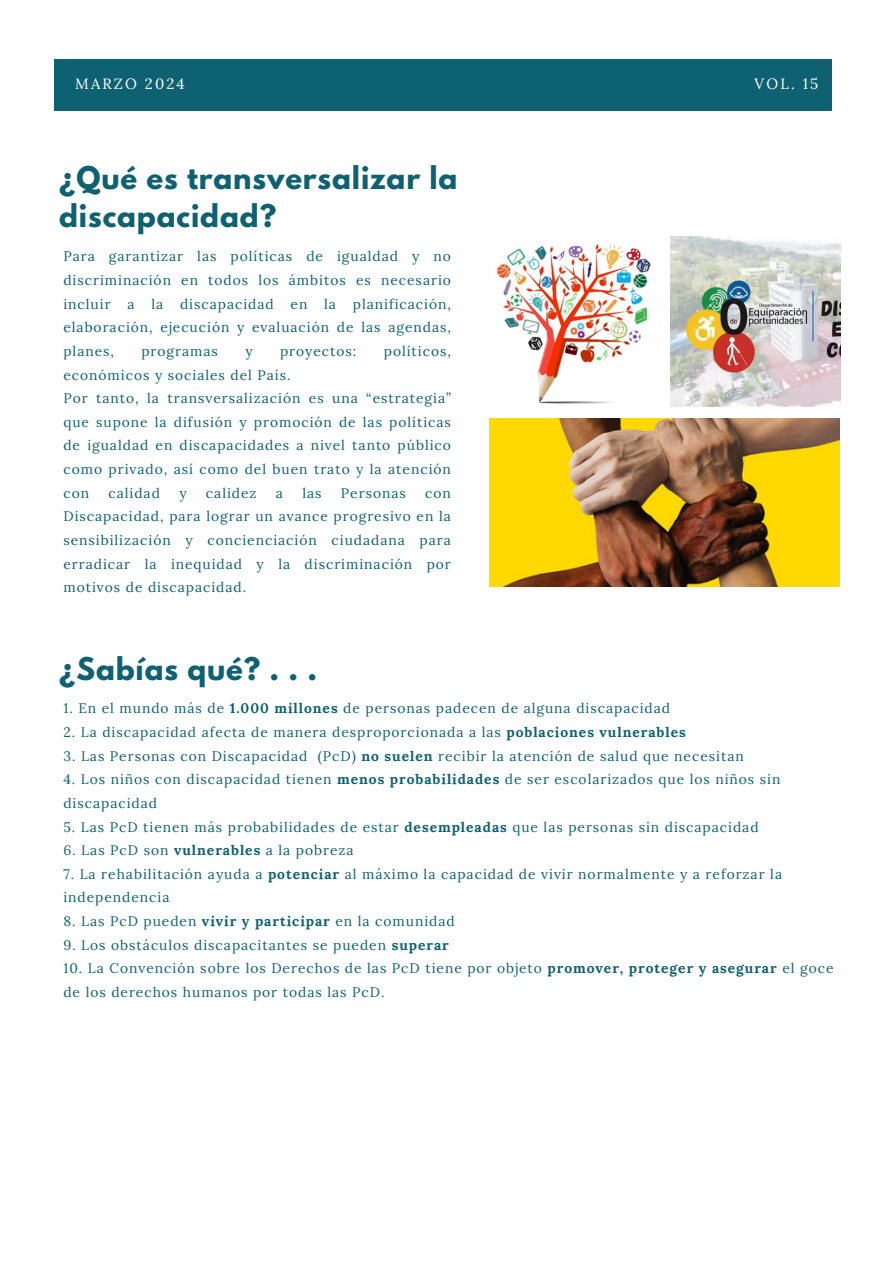
<style>
.page{position:relative;width:894px;height:1264px;background:#fff}
.page>*{position:absolute;margin:0;border:0;box-sizing:border-box;transform-origin:0 0}
.t1{font:700 27.75px/38.2px "League Spartan";letter-spacing:.03em;color:#0e6171}
.t2{font:14.85px "Lora";letter-spacing:.14em;color:#fff}
.t3{font:13.8px/23.7px "Lora";letter-spacing:.07em;color:#0e6171;text-align:justify}
.s1{font-weight:700}
</style>
<div class="page">
<img style="left:496px;top:244px;width:155px;height:160px">
<img style="left:670px;top:237px;width:170px;height:170px">
<img style="left:489px;top:418px;width:350px;height:169px">
<div style="left:54px;top:60px;width:777px;height:50px;background:#0e6171"></div>
<p class="t2" style="left:75px;top:74px;width:111px">MARZO 2024</p>
<p class="t2" style="left:754px;top:74px;width:65px">VOL. 15</p>
<h2 class="t1" style="left:59px;top:162px;width:400px">¿Qué es transversalizar la discapacidad?</h2>
<p class="t3" style="left:63px;top:244px;width:389px">Para garantizar las políticas de igualdad y no discriminación en todos los ámbitos es necesario incluir a la discapacidad en la planificación, elaboración, ejecución y evaluación de las agendas, planes,</p>
<p class="t3" style="left:141px;top:339px;width:78px">programas</p>
<p class="t3" style="left:245px;top:339px;width:9px">y</p>
<p class="t3" style="left:280px;top:339px;width:78px">proyectos:</p>
<p class="t3" style="left:383px;top:339px;width:69px">políticos,</p>
<p class="t3" style="left:63px;top:362px;width:228px">económicos y sociales del País.</p>
<h2 class="t3" style="left:63px;top:386px;width:389px">Por tanto, la transversalización es una “estrategia” que supone la difusión y promoción de las políticas de igualdad en discapacidades a nivel tanto público como privado, así como del buen trato y la atención con</h2>
<h2 class="t3" style="left:108px;top:481px;width:53px">calidad</h2>
<h2 class="t3" style="left:179px;top:481px;width:9px">y</h2>
<h2 class="t3" style="left:206px;top:481px;width:52px">calidez</h2>
<h2 class="t3" style="left:276px;top:481px;width:9px">a</h2>
<h2 class="t3" style="left:302px;top:481px;width:21px">las</h2>
<h2 class="t3" style="left:341px;top:481px;width:66px">Personas</h2>
<h2 class="t3" style="left:63px;top:481px;width:389px;text-indent:362px">con Discapacidad, para lograr un avance progresivo en la sensibilización y concienciación ciudadana para erradicar la inequidad y la discriminación por motivos de discapacidad.</h2>
<h1 class="t1" style="left:59px;top:653px;width:259px">¿Sabías qué? . . .</h1>
<p class="t3" style="left:63px;top:696px;width:608px">1. En el mundo más de <span class="s1">1.000 millones</span> de personas padecen de alguna discapacidad</p>
<p class="t3" style="left:63px;top:720px;width:623px">2. La discapacidad afecta de manera desproporcionada a las <span class="s1">poblaciones vulnerables</span></p>
<h1 class="t3" style="left:63px;top:743px;width:681px">3. Las Personas con Discapacidad (PcD) <span class="s1">no suelen</span> recibir la atención de salud que necesitan</h1>
<p class="t3" style="left:63px;top:767px;width:718px">4. Los niños con discapacidad tienen <span class="s1">menos probabilidades</span> de ser escolarizados que los niños sin discapacidad</p>
<p class="t3" style="left:63px;top:814px;width:696px">5. Las PcD tienen más probabilidades de estar <span class="s1">desempleadas</span> que las personas sin discapacidad</p>
<p class="t3" style="left:63px;top:838px;width:292px">6. Las PcD son <span class="s1">vulnerables</span> a la pobreza</p>
<p class="t3" style="left:63px;top:861px;width:720px">7. La rehabilitación ayuda a <span class="s1">potenciar</span> al máximo la capacidad de vivir normalmente y a reforzar la independencia</p>
<p class="t3" style="left:63px;top:909px;width:393px">8. Las PcD pueden <span class="s1">vivir y participar</span> en la comunidad</p>
<p class="t3" style="left:63px;top:932px;width:387px">9. Los obstáculos discapacitantes se pueden <span class="s1">superar</span></p>
<p class="t3" style="left:63px;top:956px;width:771px">10. La Convención sobre los Derechos de las PcD tiene por objeto <span class="s1">promover, proteger y asegurar</span> el goce de los derechos humanos por todas las PcD.</p>
</div>
